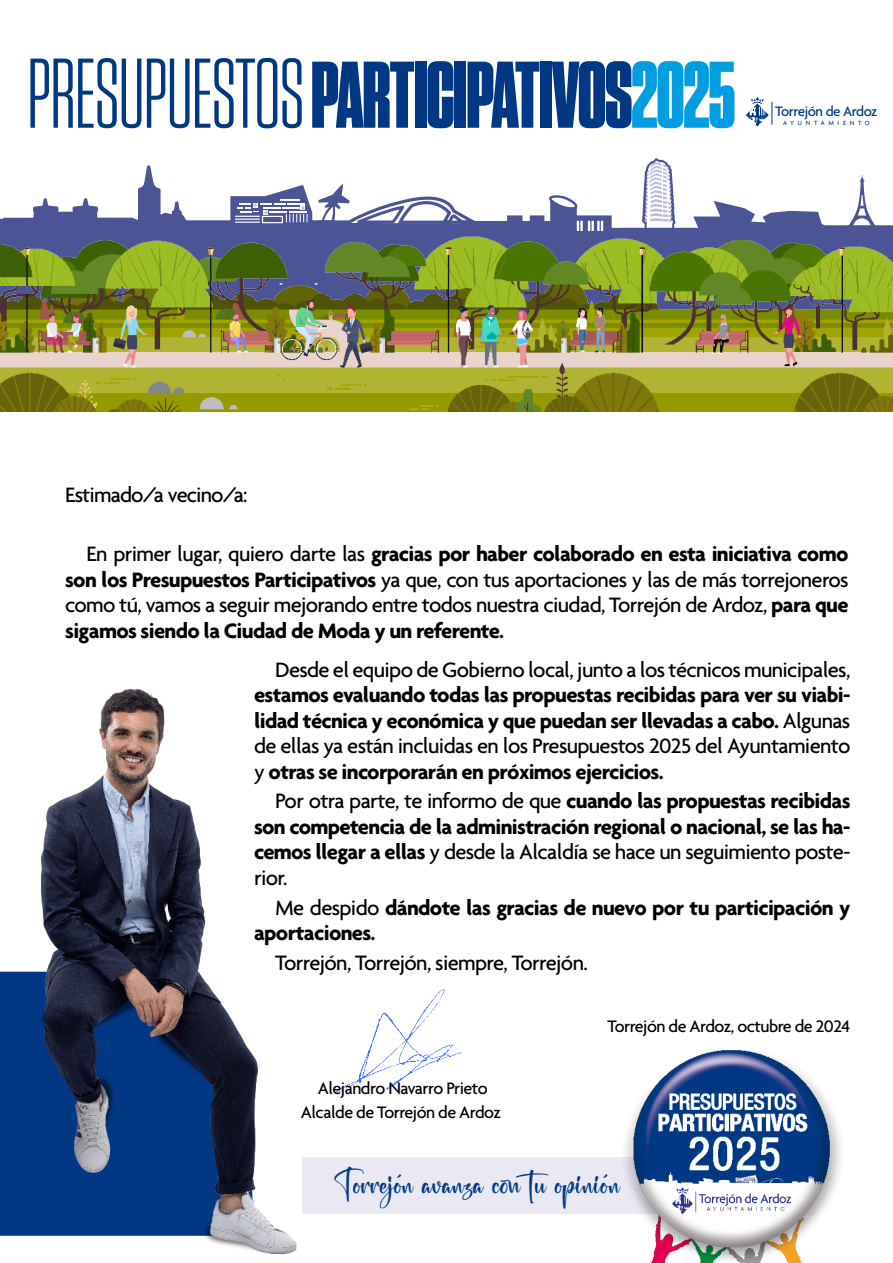
<style>
.page{position:relative;width:893px;height:1263px;background:#fff}
.page>*{position:absolute;margin:0;border:0;box-sizing:border-box;transform-origin:0 0}
.t1{font:900 94.5px "Tungsten Condensed";letter-spacing:-.01em;color:#003883}
.t2{font:34.35px "Happy Christiana";color:#003883}
.t3{font:700 22.5px/25.5px "Agenda";letter-spacing:-.03em;color:#000;text-align:justify}
.t4{font:500 22.5px/25.5px "Agenda";letter-spacing:-.03em;color:#000;text-align:justify}
.t5{font:500 18px/23.7px "Agenda";letter-spacing:-.03em;color:#000;text-align:center}
.t6{font:500 14.85px "Agenda";letter-spacing:-.03em;color:#003883}
.t7{font:500 6.45px "Agenda";letter-spacing:.57em;color:#003883}
.s1{font-weight:400;font-size:98.85px}
.s2{color:#009ee0}
.s3{font-weight:700}
.s4{font-weight:500}
</style>
<div class="page">
<svg style="left:2px;top:158px;width:891px;height:75px"></svg>
<div style="left:0;top:972px;width:41px;height:264px;background:#003883"></div>
<div style="left:302px;top:1158px;width:414px;height:56px;background:#eae8f2"></div>
<img style="left:336px;top:989px;width:126px;height:104px">
<img style="left:41px;top:688px;width:267px;height:567px">
<img style="left:589px;top:1050px;width:252px;height:213px">
<img style="left:0;top:236px;width:893px;height:176px">
<svg style="left:746px;top:97px;width:26px;height:30px"></svg>
<h1 class="t1" style="left:27px;top:46px;width:710px"><span class="s1">PRESUPUESTOS</span> PARTICIPATIVOS<span class="s2">2025</span></h1>
<p class="t6" style="left:775px;top:102px;width:104px">Torrejón de Ardoz</p>
<p class="t7" style="left:783px;top:119px;width:88px">AYUNTAMIENTO</p>
<p class="t4" style="left:65px;top:481px;width:184px">Estimado/a vecino/a:</p>
<p class="t4" style="left:65px;top:541px;width:785px;text-indent:21px">En primer lugar, quiero darte las <span class="s3">gracias por haber colaborado en esta iniciativa como son los Presupuestos Participativos</span> ya que, con tus aportaciones y las de más torrejoneros como tú, vamos a seguir mejorando entre todos nuestra ciudad, Torrejón de Ardoz, <span class="s3">para que sigamos siendo la Ciudad de Moda y un referente.</span></p>
<p class="t4" style="left:275px;top:656px;width:577px">Desde el equipo de Gobierno local, junto a los técnicos municipales,</p>
<p class="t3" style="left:254px;top:682px;width:598px">estamos evaluando todas las propuestas recibidas para ver su viabi&shy;lidad técnica y económica y que puedan ser llevadas a cabo. <span class="s4">Algunas de ellas ya están incluidas en los Presupuestos 2025 del Ayuntamiento y</span> otras se incorporarán en próximos ejercicios.</p>
<p class="t3" style="left:254px;top:788px;width:598px;text-indent:21px"><span class="s4">Por otra parte, te informo de que</span> cuando las propuestas recibidas son competencia de la administración regional o nacional, se las ha&shy;cemos llegar a ellas <span class="s4">y desde la Alcaldía se hace un seguimiento poste&shy;rior.</span></p>
<p class="t3" style="left:254px;top:894px;width:598px;text-indent:21px"><span class="s4">Me despido</span> dándote las gracias de nuevo por tu participación y aportaciones.</p>
<p class="t4" style="left:275px;top:949px;width:314px">Torrejón, Torrejón, siempre, Torrejón.</p>
<p class="t5" style="left:301px;top:1076px;width:202px">Alejandro Navarro Prieto<br>Alcalde de Torrejón de Ardoz</p>
<p class="t5" style="left:608px;top:1014px;width:244px">Torrejón de Ardoz, octubre de 2024</p>
<h2 class="t2" style="left:334px;top:1163px;width:288px">Torrejón avanza con tu opinión</h2>
</div>
